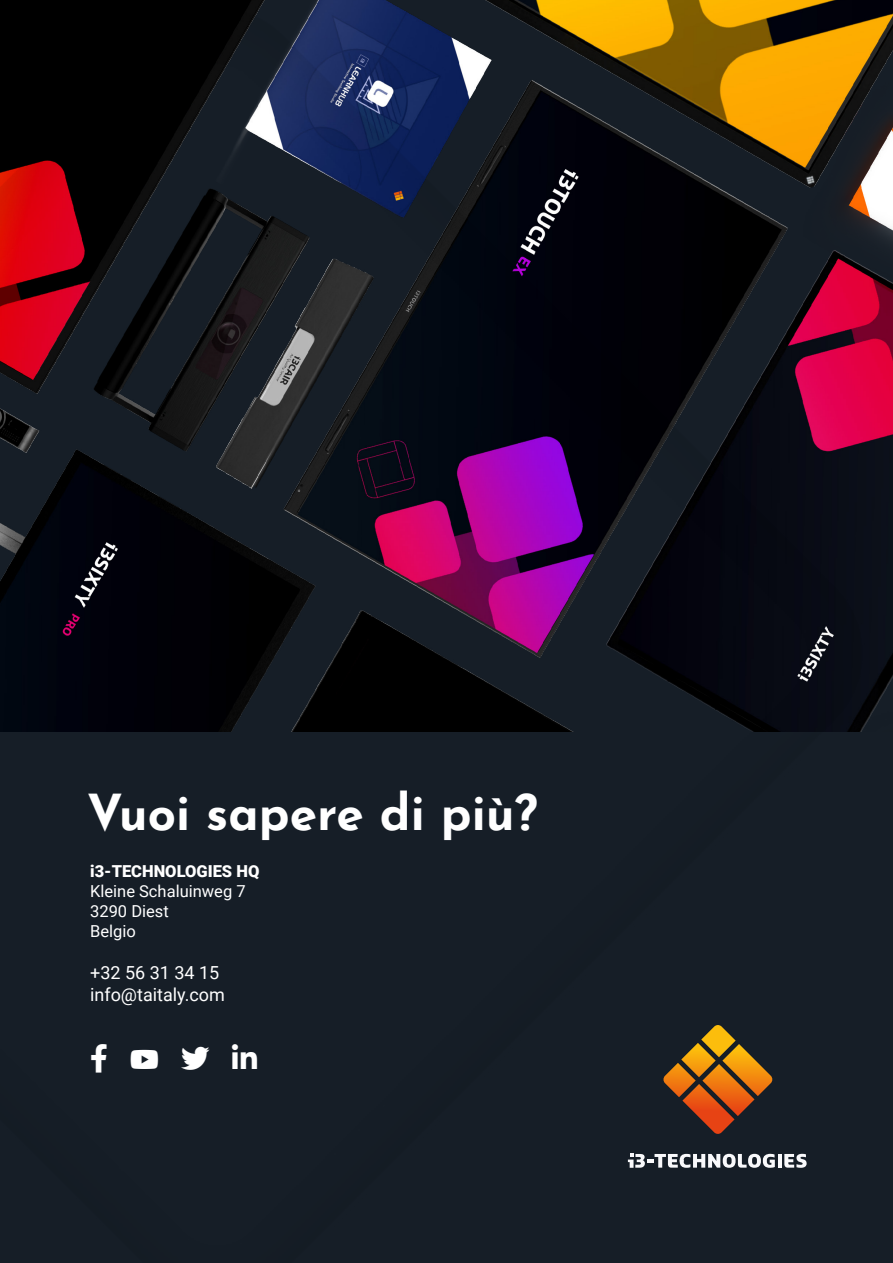
<style>
.page{position:relative;width:893px;height:1263px;background:#fff}
.page>*{position:absolute;margin:0;border:0;box-sizing:border-box;transform-origin:0 0}
.t1{font:700 49.5px "Josefin Sans";color:#fff}
.t2{font:28.5px "Font Awesome 5 Brands";color:#fff}
.t3{font:18px/21.6px "Roboto";color:#fff}
.t4{font:16.5px/19.8px "Roboto";color:#fff}
.t5{font:900 16.5px "Roboto";color:#fff}
</style>
<div class="page">
<img style="left:0;top:0;width:893px;height:1263px">
<svg style="left:131px;top:1049px;width:27px;height:19px"></svg>
<svg style="left:181px;top:1046px;width:29px;height:23px"></svg>
<svg style="left:232px;top:1044px;width:25px;height:24px"></svg>
<svg style="left:91px;top:1044px;width:16px;height:28px"></svg>
<h1 class="t1" style="left:87px;top:768px;width:452px">Vuoi sapere di più?</h1>
<p class="t5" style="left:90px;top:860px;width:171px">i3-TECHNOLOGIES HQ</p>
<p class="t4" style="left:90px;top:881px;width:157px">Kleine Schaluinweg 7<br>3290 Diest<br>Belgio</p>
<p class="t3" style="left:90px;top:961px;width:136px">+32 56 31 34 15 info@taitaly.com</p>
<h2 class="t2" style="left:181px;top:1043px;width:77px">▼▼▼ ●■■■</h2>
</div>
